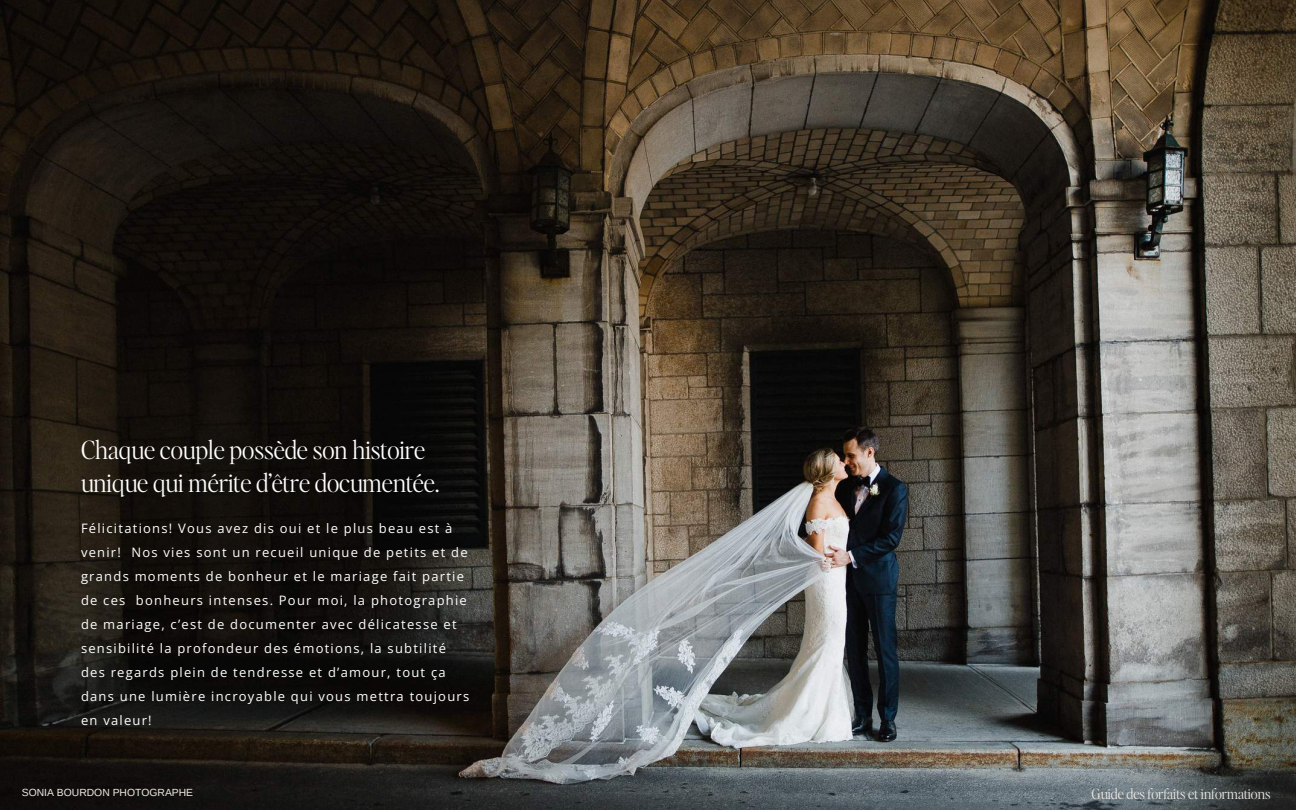
<style>
.page{position:relative;width:1296px;height:810px;background:#fff}
.page>*{position:absolute;margin:0;border:0;box-sizing:border-box;transform-origin:0 0}
.t1{font:300 25px/33px "Editors Note";color:#fff}
.t2{font:300 14px "Editors Note";color:#edeae3}
.t3{font:13px/24px "Open Sans";letter-spacing:.095em;color:#fff}
.t4{font:10.4px "Arimo";color:#edeae3}
</style>
<div class="page">
<img style="left:0;top:0;width:1296px;height:810px">
<hr style="left:0;top:777px;width:1296px;height:1px;background:#edeae3">
<h1 class="t1" style="left:81px;top:432px;width:360px">Chaque couple possède son histoire unique qui mérite d’être documentée.</h1>
<p class="t3" style="left:81px;top:516px;width:390px">Félicitations! Vous avez dis oui et le plus beau est à venir! Nos vies sont un recueil unique de petits et de grands moments de bonheur et le mariage fait partie de ces bonheurs intenses. Pour moi, la photographie de mariage, c’est de documenter avec délicatesse et sensibilité la profondeur des émotions, la subtilité des regards plein de tendresse et d’amour, tout ça dans une lumière incroyable qui vous mettra toujours en valeur!</p>
<p class="t4" style="left:22px;top:787px;width:173px">SONIA BOURDON PHOTOGRAPHE</p>
<p class="t2" style="left:1092px;top:784px;width:180px">Guide des forfaits et informations</p>
</div>
